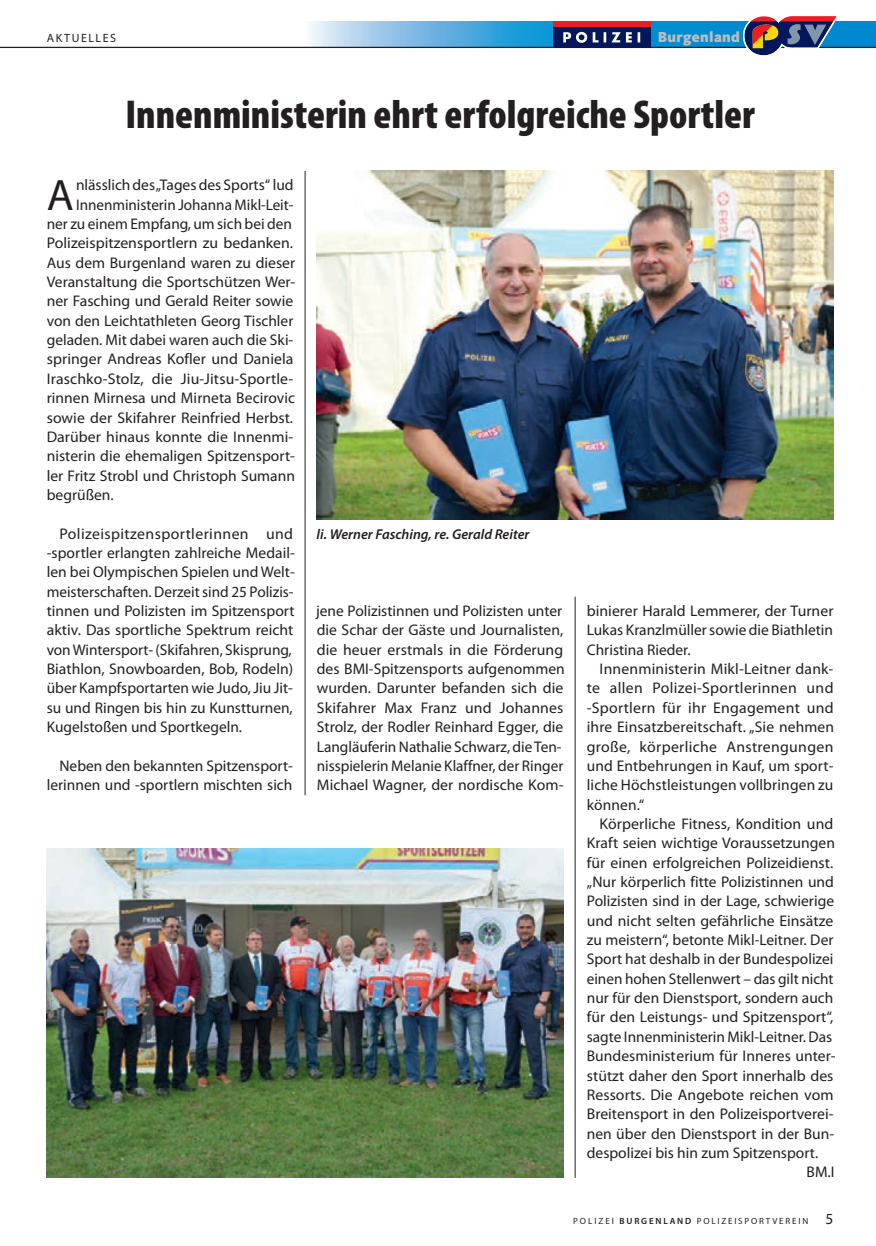
<style>
.page{position:relative;width:876px;height:1246px;background:#fff}
.page>*{position:absolute;margin:0;border:0;box-sizing:border-box;transform-origin:0 0}
.t1{font:44.1px "Myriad Pro";color:#231f20}
.t2{font:900 condensed 40.5px "Myriad Pro";color:#231f20}
.t3{font:15.45px/19.4px "Myriad Pro";color:#231f20}
.t4{font:900 15px "Kievit";letter-spacing:.02em;color:#bcbdc0}
.t5{font:italic 600 14.25px "Myriad Pro";color:#231f20}
.t6{font:12px "Myriad Pro";letter-spacing:.125em;color:#231f20}
.t7{font:9px "Myriad Pro";letter-spacing:.2em;color:#231f20}
.s1{font-weight:600}
.s2{font-size:15.45px}
</style>
<div class="page">
<svg style="left:302px;top:21px;width:574px;height:26px;background:#4eaadc"></svg>
<hr style="left:0;top:47px;width:876px;height:1px;background:#231f20">
<div style="left:553px;top:21px;width:98px;height:7px;background:#ee1d23"></div>
<div style="left:553px;top:28px;width:98px;height:20px;background:#04175c"></div>
<svg style="left:563px;top:32px;width:77px;height:11px"></svg>
<svg style="left:742px;top:16px;width:98px;height:40px"></svg>
<img style="left:317px;top:171px;width:516px;height:348px">
<img style="left:47px;top:848px;width:516px;height:330px">
<hr style="left:305px;top:171px;width:1px;height:624px;background:#231f20">
<hr style="left:575px;top:597px;width:1px;height:581px;background:#231f20">
<p class="t6" style="left:47px;top:32px;width:71px">aktuelles</p>
<p class="t4" style="left:658px;top:28px;width:84px">Burgenland</p>
<h2 class="t2" style="left:125px;top:100px;width:631px">Innenministerin ehrt erfolgreiche Sportler</h2>
<h1 class="t1" style="left:47px;top:169px;width:29px">a</h1>
<p class="t3" style="left:76px;top:175px;width:219px">nlässlich des„Tages des Sports“ lud</p>
<p class="t3" style="left:76px;top:195px;width:219px">innenministerin Johanna Mikl-leit-</p>
<p class="t3" style="left:47px;top:214px;width:247px">ner zu einem empfang, um sich bei den</p>
<p class="t3" style="left:47px;top:233px;width:248px">Polizeispitzensportlern zu bedanken.</p>
<p class="t3" style="left:47px;top:253px;width:250px">aus dem Burgenland waren zu dieser</p>
<p class="t3" style="left:47px;top:272px;width:250px">Veranstaltung die Sportschützen Wer-</p>
<p class="t3" style="left:47px;top:291px;width:248px">ner Fasching und Gerald Reiter sowie</p>
<p class="t3" style="left:47px;top:311px;width:248px">von den leichtathleten Georg Tischler</p>
<p class="t3" style="left:47px;top:330px;width:248px">geladen. Mit dabei waren auch die Ski-</p>
<p class="t3" style="left:47px;top:349px;width:248px">springer andreas kofler und Daniela</p>
<p class="t3" style="left:47px;top:369px;width:248px">iraschko-Stolz, die Jiu-Jitsu-Sportle-</p>
<p class="t3" style="left:47px;top:388px;width:250px">rinnen Mirnesa und Mirneta Becirovic</p>
<p class="t3" style="left:47px;top:407px;width:248px">sowie der Skifahrer Reinfried Herbst.</p>
<p class="t3" style="left:47px;top:427px;width:248px">Darüber hinaus konnte die innenmi-</p>
<p class="t3" style="left:47px;top:446px;width:250px">nisterin die ehemaligen Spitzensport-</p>
<p class="t3" style="left:47px;top:466px;width:250px">ler Fritz Strobl und Christoph Sumann</p>
<p class="t3" style="left:47px;top:485px;width:69px">begrüßen.</p>
<p class="t3" style="left:47px;top:524px;width:250px;text-indent:13px">Polizeispitzensportlerinnen und -sportler erlangten zahlreiche Medail&shy;len bei olympischen Spielen und Welt&shy;meisterschaften. Derzeit sind 25 Polizis&shy;tinnen und Polizisten im Spitzensport aktiv. Das sportliche Spektrum reicht vonWintersport- (Skifahren, Skisprung, Biathlon, Snowboarden, Bob, Rodeln) über kampfsportarten wie Judo, Jiu Jit&shy;su und Ringen bis hin zu kunstturnen, kugelstoßen und Sportkegeln.</p>
<p class="t3" style="left:47px;top:756px;width:248px;text-align:right">Neben den bekannten Spitzensport&shy;lerinnen und -sportlern mischten sich</p>
<p class="t5" style="left:317px;top:525px;width:214px">li. Werner Fasching, re. Gerald Reiter</p>
<p class="t3" style="left:316px;top:601px;width:250px">jene Polizistinnen und Polizisten unter die Schar der Gäste und Journalisten, die heuer erstmals in die Förderung des BMi-Spitzensports aufgenommen wurden. Darunter befanden sich die Skifahrer Max Franz und Johannes Strolz, der Rodler Reinhard egger, die langläuferin Nathalie Schwarz, dieTen&shy;nisspielerin Melanie klaffner, der Ringer Michael Wagner, der nordische kom-</p>
<p class="t3" style="left:587px;top:601px;width:248px;text-align:justify">binierer Harald lemmerer, der Turner lukas kranzlmüller sowie die Biathletin Christina Rieder.</p>
<p class="t3" style="left:587px;top:659px;width:249px;text-align:justify;text-indent:13px">innenministerin Mikl-leitner dank&shy;te allen Polizei-Sportlerinnen und -Sportlern für ihr engagement und ihre einsatzbereitschaft. „Sie nehmen große, körperliche anstrengungen und entbehrungen in kauf, um sport&shy;liche Höchstleistungen vollbringen zu können.“</p>
<p class="t3" style="left:600px;top:814px;width:235px">körperliche Fitness, kondition und</p>
<p class="t3" style="left:587px;top:833px;width:250px">kraft seien wichtige Voraussetzungen</p>
<p class="t3" style="left:587px;top:853px;width:248px">für einen erfolgreichen Polizeidienst.</p>
<p class="t3" style="left:587px;top:872px;width:249px">„Nur körperlich fitte Polizistinnen und</p>
<p class="t3" style="left:587px;top:891px;width:249px">Polizisten sind in der lage, schwierige</p>
<p class="t3" style="left:587px;top:911px;width:248px">und nicht selten gefährliche einsätze</p>
<p class="t3" style="left:587px;top:930px;width:248px">zu meistern“, betonte Mikl-leitner. Der</p>
<p class="t3" style="left:587px;top:949px;width:248px">Sport hat deshalb in der Bundespolizei</p>
<p class="t3" style="left:587px;top:969px;width:248px">einen hohen Stellenwert – das gilt nicht</p>
<p class="t3" style="left:587px;top:988px;width:248px">nur für den Dienstsport, sondern auch</p>
<p class="t3" style="left:587px;top:1007px;width:248px">für den leistungs- und Spitzensport“,</p>
<p class="t3" style="left:587px;top:1027px;width:247px">sagte innenministerin Mikl-leitner. Das</p>
<p class="t3" style="left:587px;top:1046px;width:250px">Bundesministerium für inneres unter-</p>
<p class="t3" style="left:587px;top:1065px;width:248px">stützt daher den Sport innerhalb des</p>
<p class="t3" style="left:587px;top:1085px;width:248px">Ressorts. Die angebote reichen vom</p>
<p class="t3" style="left:587px;top:1104px;width:248px">Breitensport in den Polizeisportverei-</p>
<p class="t3" style="left:587px;top:1123px;width:249px">nen über den Dienstsport in der Bun-</p>
<p class="t3" style="left:587px;top:1143px;width:233px">despolizei bis hin zum Spitzensport.</p>
<p class="t3" style="left:807px;top:1162px;width:29px">BM.i</p>
<p class="t7" style="left:573px;top:1215px;width:262px">Polizei <span class="s1">BURGENLAND</span> PolizeiSPoRTVeReiN <span class="s2">5</span></p>
</div>
